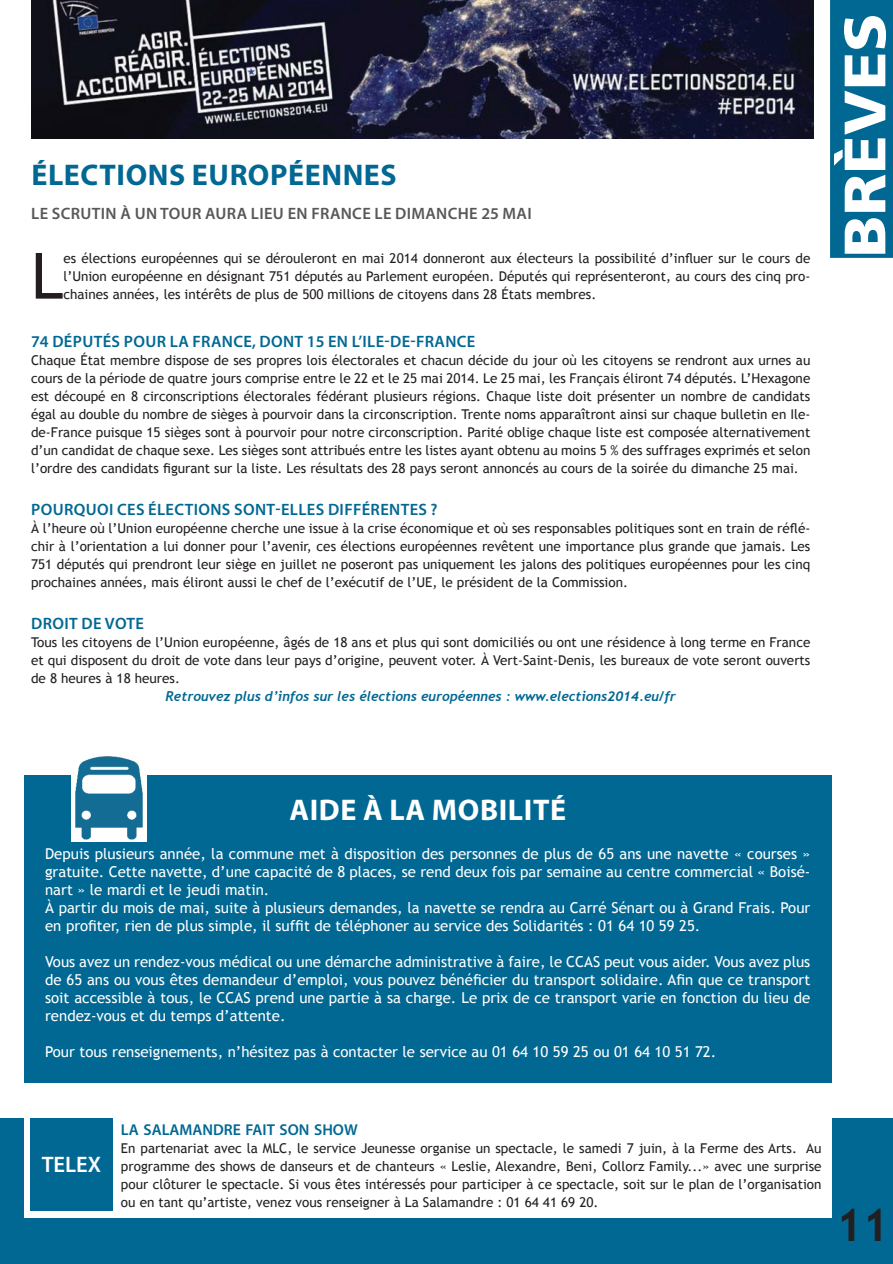
<style>
.page{position:relative;width:893px;height:1264px;background:#fff}
.page>*{position:absolute;margin:0;border:0;box-sizing:border-box;transform-origin:0 0}
.t1{font:63.75px "Trebuchet MS";color:#231f20}
.t2{font:700 45px "Trebuchet MS";color:#231f20}
.t3{font:700 30px "Myriad Pro";letter-spacing:.02em;color:#006893}
.t4{font:700 30px "Myriad Pro";letter-spacing:.02em;color:#fff}
.t5{font:600 22.5px "Myriad Pro";color:#fff}
.t6{font:600 16.5px "Myriad Pro";letter-spacing:.02em;color:#006893}
.t7{font:600 16.5px "Myriad Pro";letter-spacing:.02em;color:#57585a}
.t8{font:600 15.75px "Myriad Pro";color:#006893}
.t9{font:15px/18px "Trebuchet MS";color:#fff}
.t10{font:13.5px/18px "Trebuchet MS";color:#231f20;text-align:justify}
.t11{font:italic 700 13.5px "Trebuchet";color:#006893}
</style>
<div class="page">
<div style="left:0;top:1118px;width:893px;height:146px;background:#006893"></div>
<div style="left:24px;top:1105px;width:807px;height:113px;background:#fff"></div>
<div style="left:30px;top:1118px;width:83px;height:93px;background:#006893"></div>
<img style="left:31px;top:0;width:782px;height:139px">
<div style="left:24px;top:775px;width:807px;height:307px;background:#006893"></div>
<img style="left:72px;top:756px;width:75px;height:86px">
<svg style="left:830px;top:0;width:63px;height:258px"></svg>
<h3 class="t3" style="left:31px;top:155px;width:367px">ÉLECTIONS EUROPÉENNES</h3>
<p class="t7" style="left:31px;top:203px;width:502px">LE SCRUTIN À UN TOUR AURA LIEU EN FRANCE LE DIMANCHE 25 MAI</p>
<h1 class="t1" style="left:31px;top:238px;width:34px">L</h1>
<p class="t10" style="left:63px;top:249px;width:748px">es élections européennes qui se dérouleront en mai 2014 donneront aux électeurs la possibilité d’influer sur le cours de l’Union européenne en désignant 751 députés au Parlement européen. Députés qui représenteront, au cours des cinq pro&shy;chaines années, les intérêts de plus de 500 millions de citoyens dans 28 États membres.</p>
<p class="t6" style="left:31px;top:331px;width:446px">74 DÉPUTÉS POUR LA FRANCE, DONT 15 EN L’ILE-DE-FRANCE</p>
<p class="t10" style="left:31px;top:351px;width:780px">Chaque État membre dispose de ses propres lois électorales et chacun décide du jour où les citoyens se rendront aux urnes au cours de la période de quatre jours comprise entre le 22 et le 25 mai 2014. Le 25 mai, les Français éliront 74 députés. L’Hexagone est découpé en 8 circonscriptions électorales fédérant plusieurs régions. Chaque liste doit présenter un nombre de candidats égal au double du nombre de sièges à pourvoir dans la circonscription. Trente noms apparaîtront ainsi sur chaque bulletin en Ile&shy;de-France puisque 15 sièges sont à pourvoir pour notre circonscription. Parité oblige chaque liste est composée alternativement d’un candidat de chaque sexe. Les sièges sont attribués entre les listes ayant obtenu au moins 5 % des suffrages exprimés et selon l’ordre des candidats figurant sur la liste. Les résultats des 28 pays seront annoncés au cours de la soirée du dimanche 25 mai.</p>
<p class="t6" style="left:31px;top:499px;width:408px">POURQUOI CES ÉLECTIONS SONT-ELLES DIFFÉRENTES ?</p>
<p class="t10" style="left:31px;top:519px;width:780px">À l’heure où l’Union européenne cherche une issue à la crise économique et où ses responsables politiques sont en train de réflé&shy;chir à l’orientation a lui donner pour l’avenir, ces élections européennes revêtent une importance plus grande que jamais. Les 751 députés qui prendront leur siège en juillet ne poseront pas uniquement les jalons des politiques européennes pour les cinq prochaines années, mais éliront aussi le chef de l’exécutif de l’UE, le président de la Commission.</p>
<p class="t6" style="left:31px;top:613px;width:114px">DROIT DE VOTE</p>
<p class="t10" style="left:31px;top:633px;width:780px">Tous les citoyens de l’Union européenne, âgés de 18 ans et plus qui sont domiciliés ou ont une résidence à long terme en France et qui disposent du droit de vote dans leur pays d’origine, peuvent voter. À Vert-Saint-Denis, les bureaux de vote seront ouverts de 8 heures à 18 heures.</p>
<p class="t11" style="left:165px;top:688px;width:512px">Retrouvez plus d’infos sur les élections européennes : www.elections2014.eu/fr</p>
<h3 class="t4" style="left:289px;top:790px;width:278px">AIDE À LA MOBILITÉ</h3>
<p class="t9" style="left:45px;top:845px;width:766px">Depuis plusieurs année, la commune met à disposition des personnes de plus de 65 ans une navette « courses » gratuite. Cette navette, d’une capacité de 8 places, se rend deux fois par semaine au centre commercial « Boisé&shy;nart » le mardi et le jeudi matin.<br>À partir du mois de mai, suite à plusieurs demandes, la navette se rendra au Carré Sénart ou à Grand Frais. Pour en profiter, rien de plus simple, il suffit de téléphoner au service des Solidarités : 01 64 10 59 25.</p>
<p class="t9" style="left:45px;top:953px;width:766px;text-align:justify">Vous avez un rendez-vous médical ou une démarche administrative à faire, le CCAS peut vous aider. Vous avez plus de 65 ans ou vous êtes demandeur d’emploi, vous pouvez bénéficier du transport solidaire. Afin que ce transport soit accessible à tous, le CCAS prend une partie à sa charge. Le prix de ce transport varie en fonction du lieu de rendez-vous et du temps d’attente.</p>
<p class="t9" style="left:45px;top:1043px;width:672px">Pour tous renseignements, n’hésitez pas à contacter le service au 01 64 10 59 25 ou 01 64 10 51 72.</p>
<h3 class="t5" style="left:42px;top:1150px;width:13px">TELE</h3>
<h3 class="t5" style="left:88px;top:1150px;width:15px">X</h3>
<p class="t8" style="left:121px;top:1120px;width:238px">LA SALAMANDRE FAIT SON SHOW</p>
<p class="t10" style="left:121px;top:1139px;width:702px">En partenariat avec la MLC, le service Jeunesse organise un spectacle, le samedi 7 juin, à la Ferme des Arts. Au programme des shows de danseurs et de chanteurs « Leslie, Alexandre, Beni, Collorz Family...» avec une surprise pour clôturer le spectacle. Si vous êtes intéressés pour participer à ce spectacle, soit sur le plan de l’organisation ou en tant qu’artiste, venez vous renseigner à La Salamandre : 01 64 41 69 20.</p>
<h2 class="t2" style="left:836px;top:1197px;width:54px">11</h2>
</div>
